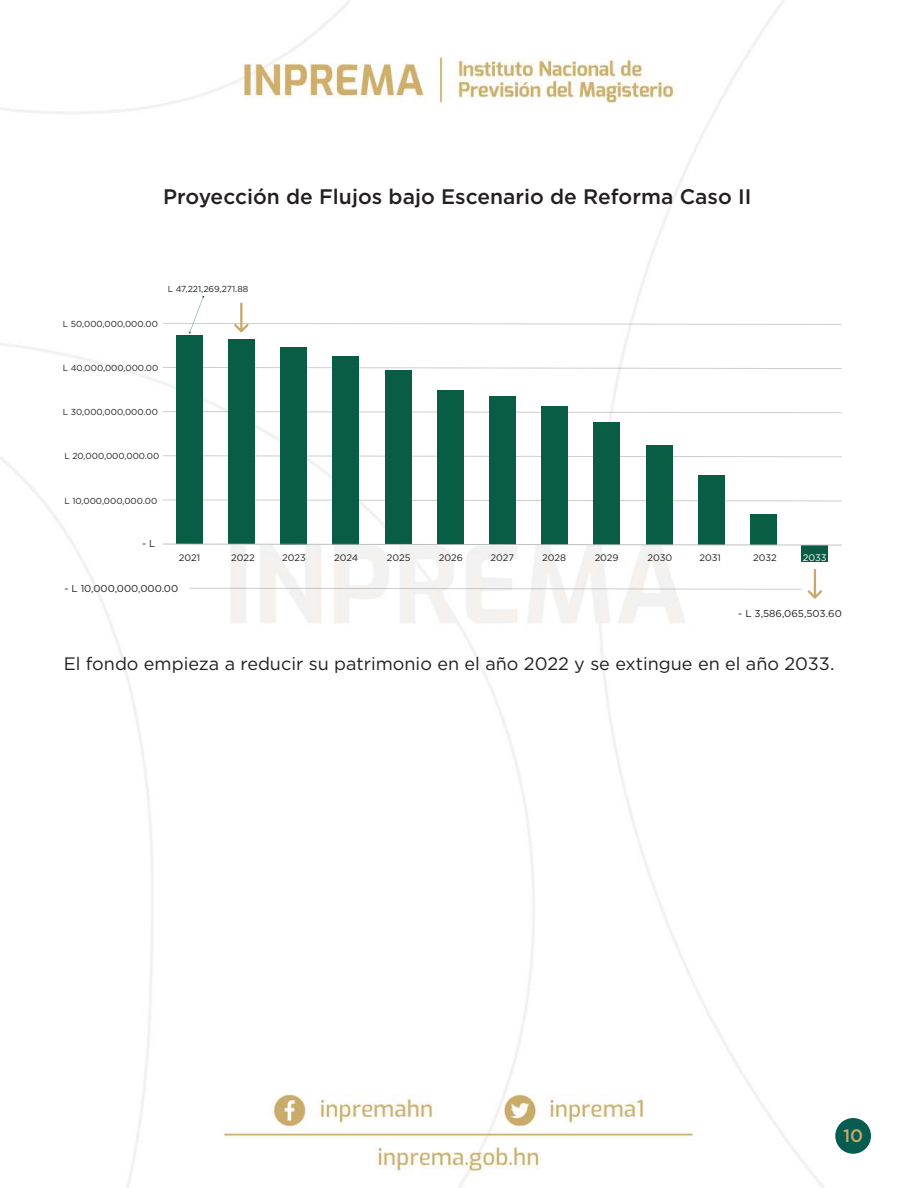
<style>
.page{position:relative;width:918px;height:1188px;background:#fff}
.page>*{position:absolute;margin:0;border:0;box-sizing:border-box;transform-origin:0 0}
.t1{font:500 21px "Gotham";color:#231f20}
.t2{font:18px "Gotham";color:#231f20}
.t3{font:500 18px "Gotham";color:#c8a96d}
.t4{font:10.05px "Gotham";color:#231f20}
.t5{font:9.45px "Gotham";color:#231f20}
.t6{font:9.45px "Gotham";color:#fff}
.t7{font:8.7px "Gotham";color:#231f20}
</style>
<div class="page">
<img style="left:0;top:0;width:871px;height:1188px">
<svg style="left:163px;top:367px;width:679px;height:2px"></svg>
<svg style="left:163px;top:411px;width:679px;height:2px"></svg>
<svg style="left:189px;top:588px;width:613px;height:2px"></svg>
<svg style="left:163px;top:455px;width:679px;height:2px"></svg>
<svg style="left:163px;top:499px;width:679px;height:2px"></svg>
<svg style="left:163px;top:296px;width:679px;height:38px"></svg>
<svg style="left:808px;top:569px;width:14px;height:30px"></svg>
<div style="left:176px;top:335px;width:26px;height:209px;background:#0a5d45"></div>
<div style="left:228px;top:340px;width:27px;height:204px;background:#0a5d45"></div>
<div style="left:280px;top:347px;width:26px;height:197px;background:#0a5d45"></div>
<div style="left:332px;top:356px;width:27px;height:188px;background:#0a5d45"></div>
<div style="left:385px;top:370px;width:26px;height:174px;background:#0a5d45"></div>
<div style="left:437px;top:390px;width:27px;height:154px;background:#0a5d45"></div>
<div style="left:489px;top:396px;width:27px;height:148px;background:#0a5d45"></div>
<div style="left:541px;top:406px;width:27px;height:138px;background:#0a5d45"></div>
<div style="left:594px;top:422px;width:26px;height:122px;background:#0a5d45"></div>
<div style="left:646px;top:445px;width:27px;height:99px;background:#0a5d45"></div>
<div style="left:699px;top:475px;width:26px;height:69px;background:#0a5d45"></div>
<div style="left:750px;top:514px;width:26px;height:30px;background:#0a5d45"></div>
<div style="left:802px;top:545px;width:26px;height:17px;background:#0a5d45"></div>
<svg style="left:163px;top:544px;width:679px;height:2px"></svg>
<div style="left:835px;top:1118px;width:36px;height:36px;background:#065c4e;border-radius:50%"></div>
<h1 class="t1" style="left:163px;top:183px;width:590px">Proyección de Flujos bajo Escenario de Reforma Caso II</h1>
<p class="t7" style="left:168px;top:284px;width:82px">L 47,221,269,271.88</p>
<p class="t7" style="left:63px;top:318px;width:97px">L 50,000,000,000.00</p>
<p class="t7" style="left:63px;top:362px;width:97px">L 40,000,000,000.00</p>
<p class="t7" style="left:63px;top:407px;width:97px">L 30,000,000,000.00</p>
<p class="t7" style="left:64px;top:450px;width:96px">L 20,000,000,000.00</p>
<p class="t7" style="left:64px;top:495px;width:94px">L 10,000,000,000.00</p>
<p class="t4" style="left:142px;top:537px;width:15px">- L</p>
<p class="t5" style="left:179px;top:552px;width:23px">2021</p>
<p class="t5" style="left:231px;top:552px;width:25px">2022</p>
<p class="t5" style="left:282px;top:552px;width:25px">2023</p>
<p class="t5" style="left:334px;top:552px;width:26px">2024</p>
<p class="t5" style="left:387px;top:552px;width:25px">2025</p>
<p class="t5" style="left:439px;top:552px;width:26px">2026</p>
<p class="t5" style="left:491px;top:552px;width:25px">2027</p>
<p class="t5" style="left:542px;top:552px;width:25px">2028</p>
<p class="t5" style="left:595px;top:552px;width:26px">2029</p>
<p class="t5" style="left:647px;top:552px;width:26px">2030</p>
<p class="t5" style="left:699px;top:552px;width:23px">2031</p>
<p class="t5" style="left:753px;top:552px;width:25px">2032</p>
<p class="t4" style="left:64px;top:582px;width:115px">- L 10,000,000,000.00</p>
<p class="t6" style="left:803px;top:552px;width:25px">2033</p>
<p class="t4" style="left:738px;top:607px;width:105px">- L 3,586,065,503.60</p>
<h2 class="t2" style="left:64px;top:652px;width:772px">El fondo empieza a reducir su patrimonio en el año 2022 y se extingue en el año 2033.</h2>
<h2 class="t3" style="left:843px;top:1124px;width:22px">10</h2>
</div>
